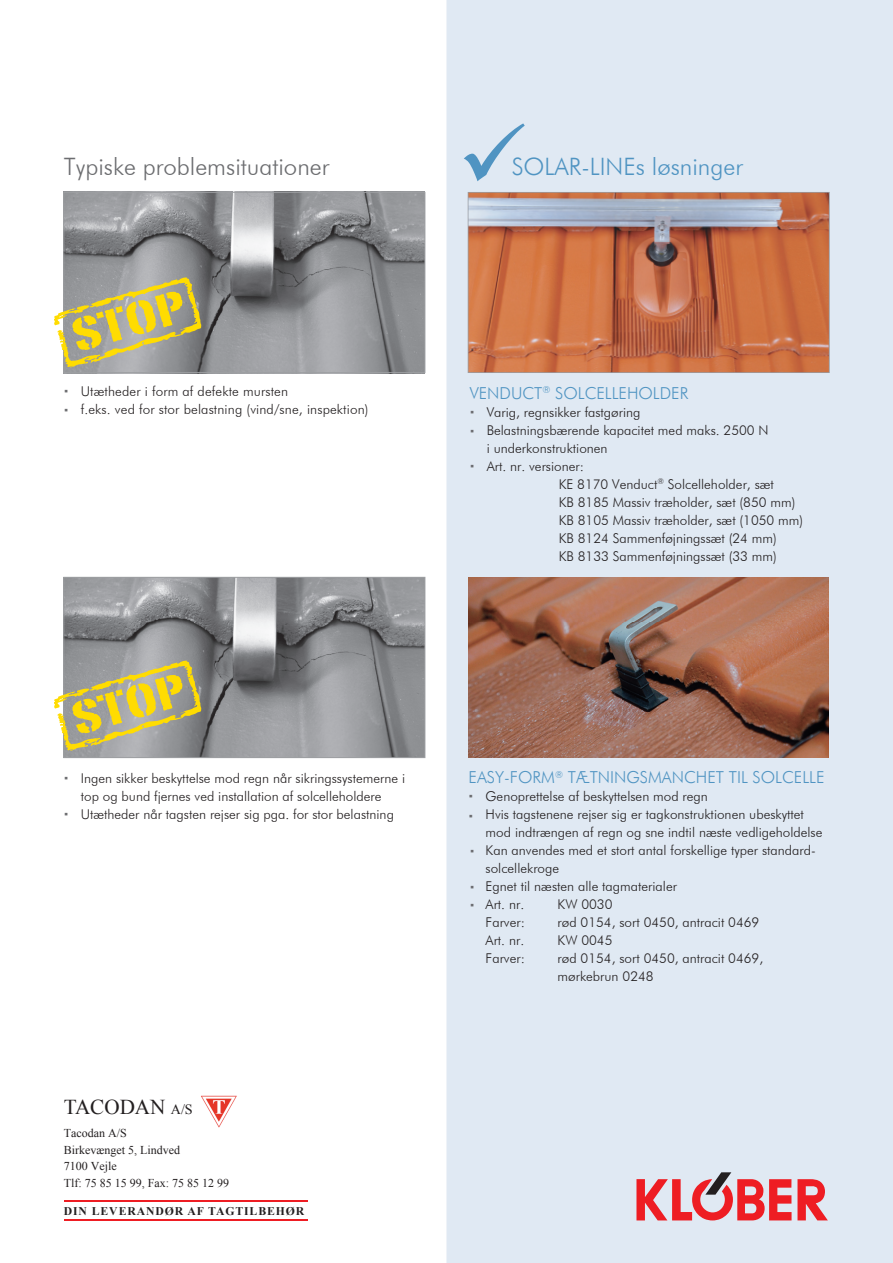
<style>
.page{position:relative;width:893px;height:1263px;background:#fff}
.page>*{position:absolute;margin:0;border:0;box-sizing:border-box;transform-origin:0 0}
.t1{font:45.3px "Portago ITCTT";color:#ffdc01;scale:1.58 1}
.t2{font:300 24px "Futura BT";color:#6c6d70}
.t3{font:300 24px "Futura BT";color:#5094c2}
.t4{font:21.15px "Times New Roman";color:#231f20}
.t5{font:300 16.5px "Futura BT";color:#5094c2}
.t6{font:300 13.5px/18px "Futura BT";color:#231f20}
.t7{font:12px/16.5px "Times New Roman";color:#231f20}
.t8{font:700 11.7px "Times New Roman";letter-spacing:.08em;color:#231f20}
.s1{font-size:14.1px}
</style>
<div class="page">
<img style="left:201px;top:1095px;width:36px;height:32px">
<img style="left:64px;top:191px;width:361px;height:183px">
<div style="left:63px;top:192px;width:362px;height:181px;border:1px solid #9d9fa2"></div>
<img style="left:65px;top:579px;width:358px;height:177px">
<div style="left:63px;top:577px;width:362px;height:181px;border:1px solid #9d9fa2"></div>
<div style="left:446px;top:0;width:447px;height:1263px;background:#e0e9f3"></div>
<svg style="left:468px;top:192px;width:362px;height:181px;background:#c17757"></svg>
<img style="left:468px;top:577px;width:360px;height:181px">
<svg style="left:54px;top:277px;width:147px;height:92px;background:#adaa94"></svg>
<svg style="left:54px;top:661px;width:147px;height:91px;background:#adaa94"></svg>
<svg style="left:797px;top:1179px;width:31px;height:41px"></svg>
<svg style="left:636px;top:1172px;width:155px;height:48px;background:#e0868e"></svg>
<hr style="left:64px;top:1219px;width:243px;height:1px;background:#ee1d23">
<hr style="left:64px;top:1200px;width:243px;height:2px;background:#ee1d23">
<h2 class="t2" style="left:64px;top:152px;width:267px">Typiske problemsituationer</h2>
<h1 class="t1" style="left:65px;top:309px;width:74px;rotate:-16deg">STOP</h1>
<h2 class="t3" style="left:457px;top:152px;width:287px">✓SOLAR-LINEs løsninger</h2>
<p class="t6" style="left:81px;top:382px;width:289px">Utætheder i form af defekte mursten<br>f.eks. ved for stor belastning (vind/sne, inspektion)</p>
<p class="t5" style="left:470px;top:383px;width:220px">VENDUCT<sup>®</sup> SOLCELLEHOLDER</p>
<p class="t6" style="left:487px;top:403px;width:155px">Varig, regnsikker fastgøring</p>
<p class="t6" style="left:487px;top:421px;width:283px">Belastningsbærende kapacitet med maks. 2500 N</p>
<p class="t6" style="left:487px;top:439px;width:122px">i underkonstruktionen</p>
<p class="t6" style="left:487px;top:457px;width:99px">Art. nr. versioner:</p>
<p class="t6" style="left:559px;top:475px;width:217px">KE 8170 Venduct<sup>®</sup> Solcelleholder, sæt</p>
<p class="t6" style="left:559px;top:493px;width:238px">KB 8185 Massiv træholder, sæt (850 mm)</p>
<p class="t6" style="left:559px;top:511px;width:246px">KB 8105 Massiv træholder, sæt (1050 mm)</p>
<p class="t6" style="left:559px;top:529px;width:220px">KB 8124 Sammenføjningssæt (24 mm)</p>
<p class="t6" style="left:559px;top:547px;width:220px">KB 8133 Sammenføjningssæt (33 mm)</p>
<h1 class="t1" style="left:65px;top:693px;width:74px;rotate:-16deg">STOP</h1>
<p class="t6" style="left:81px;top:769px;width:326px">Ingen sikker beskyttelse mod regn når sikringssystemerne i top og bund fjernes ved installation af solcelleholdere<br>Utætheder når tagsten rejser sig pga. for stor belastning</p>
<p class="t5" style="left:469px;top:767px;width:357px">EASY-FORM<sup>®</sup> TÆTNINGSMANCHET TIL SOLCELLE</p>
<p class="t6" style="left:486px;top:787px;width:338px">Genoprettelse af beskyttelsen mod regn<br>Hvis tagstenene rejser sig er tagkonstruktionen ubeskyttet mod indtrængen af regn og sne indtil næste vedligeholdelse Kan anvendes med et stort antal forskellige typer standard&shy;solcellekroge<br>Egnet til næsten alle tagmaterialer<br>Art. nr.</p>
<p class="t6" style="left:558px;top:895px;width:56px">KW 0030</p>
<h3 class="t4" style="left:64px;top:1093px;width:130px">TACODAN <span class="s1">A/S</span></h3>
<p class="t7" style="left:64px;top:1125px;width:167px">Tacodan A/S<br>Birkevænget 5, Lindved<br>7100 Vejle<br>Tlf: 75 85 15 99, Fax: 75 85 12 99</p>
<p class="t8" style="left:64px;top:1203px;width:242px">DIN LEVERANDØR AF TAGTILBEHØR</p>
<p class="t6" style="left:486px;top:913px;width:41px">Farver:</p>
<p class="t6" style="left:558px;top:913px;width:203px">rød 0154, sort 0450, antracit 0469</p>
<p class="t6" style="left:486px;top:931px;width:40px">Art. nr.</p>
<p class="t6" style="left:558px;top:931px;width:56px">KW 0045</p>
<p class="t6" style="left:486px;top:949px;width:41px">Farver:</p>
<p class="t6" style="left:558px;top:949px;width:207px">rød 0154, sort 0450, antracit 0469, mørkebrun 0248</p>
</div>
